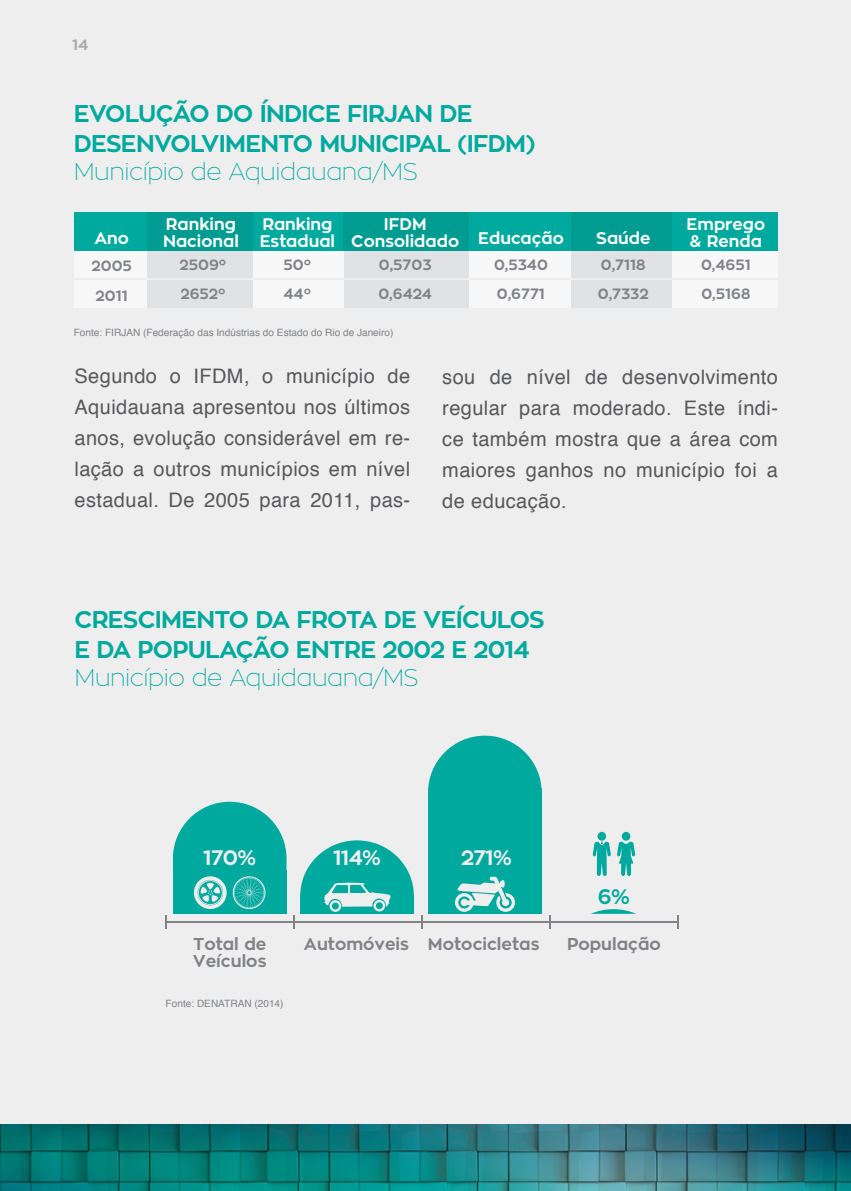
<style>
.page{position:relative;width:851px;height:1191px;background:#fff}
.page>*{position:absolute;margin:0;border:0;box-sizing:border-box;transform-origin:0 0}
.t1{font:700 24px/30px "Zona Pro";letter-spacing:-.03em;color:#00a99d}
.t2{font:100 24px "Zona Pro";letter-spacing:-.02em;color:#00a99d}
.t3{font:700 20.8px "Zona Pro";letter-spacing:-.03em;color:#eeeeef}
.t4{font:700 20.8px "Zona Pro";color:#00a99d}
.t5{font:20px/31px "Helvetica";letter-spacing:.02em;color:#57585a;text-align:justify}
.t6{font:700 17px/17px "Zona Pro";color:#808285}
.t7{font:700 16.6px/16.6px "Zona Pro";color:#fff}
.t8{font:700 15px "Zona Pro";color:#a8a9ad}
.t9{font:700 14.8px/29.6px "Zona Pro";color:#808285}
.t10{font:10px "Helvetica";color:#808285}
</style>
<div class="page">
<div style="left:0;top:0;width:850px;height:1191px;background:#eeeeef"></div>
<img style="left:0;top:1124px;width:850px;height:67px">
<div style="left:74px;top:250px;width:73px;height:28px;background:#f7f7f8"></div>
<div style="left:74px;top:280px;width:73px;height:28px;background:#f7f7f8"></div>
<div style="left:147px;top:250px;width:106px;height:28px;background:#e1e2e4"></div>
<div style="left:147px;top:280px;width:106px;height:28px;background:#e1e2e4"></div>
<div style="left:343px;top:250px;width:126px;height:28px;background:#e1e2e4"></div>
<div style="left:343px;top:280px;width:126px;height:28px;background:#e1e2e4"></div>
<div style="left:253px;top:250px;width:90px;height:28px;background:#f7f7f8"></div>
<div style="left:253px;top:280px;width:90px;height:28px;background:#f7f7f8"></div>
<div style="left:469px;top:250px;width:102px;height:28px;background:#f7f7f8"></div>
<div style="left:469px;top:280px;width:102px;height:28px;background:#f7f7f8"></div>
<div style="left:571px;top:250px;width:101px;height:28px;background:#e1e2e4"></div>
<div style="left:571px;top:280px;width:101px;height:28px;background:#e1e2e4"></div>
<div style="left:74px;top:213px;width:73px;height:38px;background:#00a99d"></div>
<div style="left:253px;top:213px;width:90px;height:38px;background:#00a99d"></div>
<div style="left:147px;top:213px;width:106px;height:38px;background:#009c91"></div>
<div style="left:343px;top:213px;width:126px;height:38px;background:#009c91"></div>
<div style="left:469px;top:213px;width:102px;height:38px;background:#00a99d"></div>
<div style="left:571px;top:213px;width:101px;height:38px;background:#009c91"></div>
<div style="left:672px;top:250px;width:105px;height:28px;background:#f7f7f8"></div>
<div style="left:672px;top:280px;width:105px;height:28px;background:#f7f7f8"></div>
<div style="left:672px;top:213px;width:105px;height:38px;background:#00a99d"></div>
<div style="left:173px;top:870px;width:113px;height:44px;background:#00a99d"></div>
<div style="left:428px;top:788px;width:113px;height:126px;background:#00a99d"></div>
<svg style="left:428px;top:735px;width:113px;height:53px"></svg>
<hr style="left:166px;top:920px;width:511px;height:2px;background:#808285">
<svg style="left:421px;top:915px;width:2px;height:13px"></svg>
<svg style="left:676px;top:915px;width:2px;height:13px"></svg>
<svg style="left:455px;top:876px;width:60px;height:36px"></svg>
<svg style="left:293px;top:840px;width:121px;height:88px"></svg>
<svg style="left:173px;top:801px;width:113px;height:108px"></svg>
<svg style="left:591px;top:909px;width:45px;height:5px"></svg>
<svg style="left:592px;top:832px;width:43px;height:44px"></svg>
<p class="t8" style="left:72px;top:35px;width:18px">14</p>
<p class="t1" style="left:74px;top:99px;width:463px">EVOLUÇÃO DO ÍNDICE FIRJAN DE<br>DESENVOLVIMENTO MUNICIPAL (IFDM)</p>
<p class="t2" style="left:74px;top:156px;width:346px">Município de Aquidauana/MS</p>
<p class="t7" style="left:94px;top:230px;width:36px">Ano</p>
<p class="t9" style="left:92px;top:251px;width:42px">2005<br>2011</p>
<p class="t7" style="left:163px;top:216px;width:77px">Ranking<br>Nacional</p>
<p class="t7" style="left:351px;top:216px;width:214px;text-indent:33px">IFDM<br>Consolidado Educação</p>
<p class="t7" style="left:260px;top:216px;width:77px">Ranking<br>Estadual</p>
<p class="t9" style="left:283px;top:250px;width:29px">50º<br>44º</p>
<p class="t9" style="left:378px;top:250px;width:55px">0,5703<br>0,6424</p>
<p class="t9" style="left:494px;top:250px;width:55px">0,5340<br>0,6771</p>
<p class="t9" style="left:597px;top:250px;width:52px">0,7118<br>0,7332</p>
<p class="t7" style="left:596px;top:230px;width:56px">Saúde</p>
<p class="t9" style="left:180px;top:250px;width:48px">2509º<br>2652º</p>
<p class="t10" style="left:74px;top:325px;width:321px">Fonte: FIRJAN (Federação das Indústrias do Estado do Rio de Janeiro)</p>
<p class="t7" style="left:686px;top:216px;width:80px">Emprego &amp; Renda</p>
<p class="t9" style="left:701px;top:250px;width:51px">0,4651<br>0,5168</p>
<p class="t5" style="left:74px;top:361px;width:337px">Segundo o IFDM, o município de Aquidauana apresentou nos últimos anos, evolução considerável em re&shy;lação a outros municípios em nível estadual. De 2005 para 2011, pas-</p>
<p class="t5" style="left:442px;top:362px;width:337px">sou de nível de desenvolvimento regular para moderado. Este índi&shy;ce também mostra que a área com maiores ganhos no município foi a de educação.</p>
<p class="t1" style="left:74px;top:604px;width:471px">CRESCIMENTO DA FROTA DE VEÍCULOS<br>E DA POPULAÇÃO ENTRE 2002 E 2014</p>
<p class="t2" style="left:74px;top:662px;width:346px">Município de Aquidauana/MS</p>
<p class="t3" style="left:203px;top:844px;width:55px">170%</p>
<p class="t3" style="left:333px;top:844px;width:49px">114%</p>
<p class="t3" style="left:461px;top:844px;width:52px">271%</p>
<p class="t4" style="left:598px;top:883px;width:33px">6%</p>
<p class="t6" style="left:193px;top:935px;width:75px">Total de<br>Veículos</p>
<p class="t6" style="left:304px;top:935px;width:237px">Automóveis Motocicletas</p>
<p class="t6" style="left:567px;top:935px;width:95px">População</p>
<p class="t10" style="left:166px;top:996px;width:119px">Fonte: DENATRAN (2014)</p>
</div>
